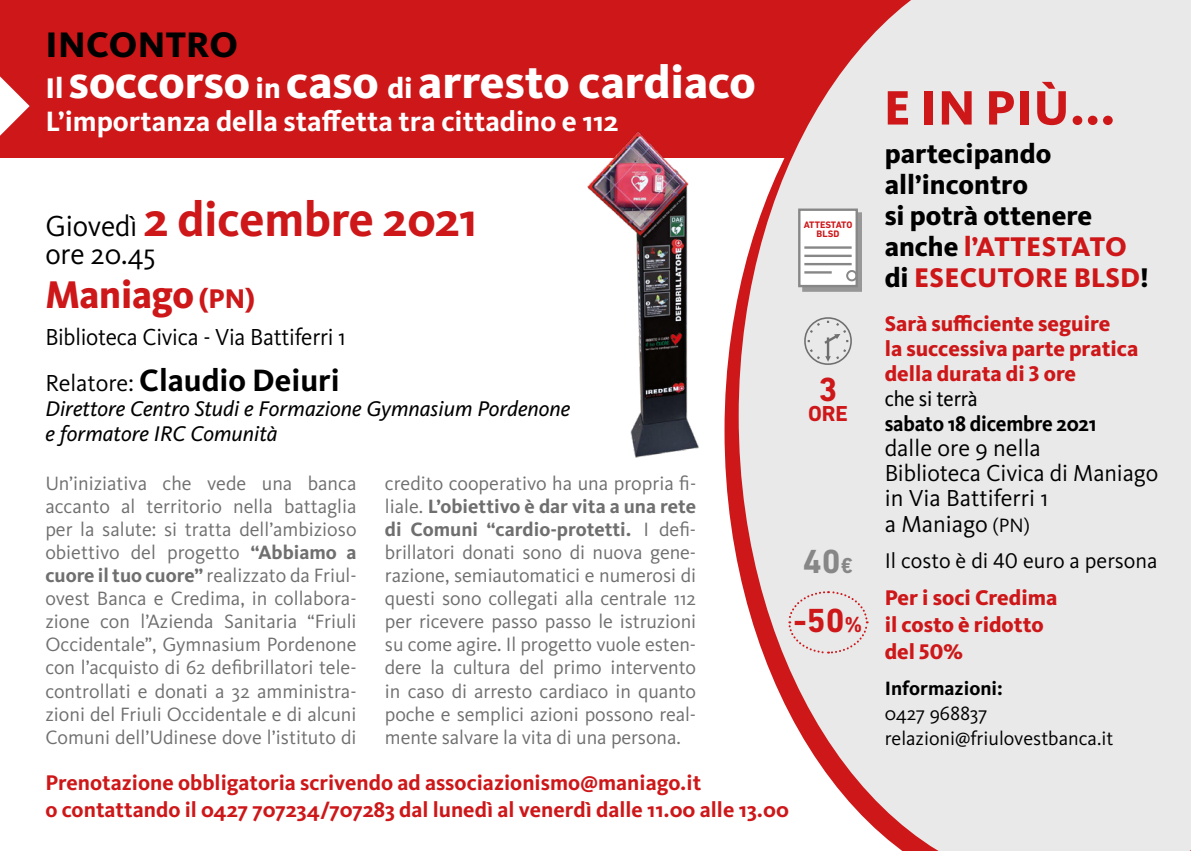
<style>
.page{position:relative;width:1191px;height:851px;background:#fff}
.page>*{position:absolute;margin:0;border:0;box-sizing:border-box;transform-origin:0 0}
.t1{font:700 50px "Kievit OT";letter-spacing:-.005em;color:#cd1719}
.t2{font:800 50px "Kievit OT";color:#cd1719}
.t3{font:800 47px "Kievit OT";color:#fff}
.t4{font:800 40px "Kievit OT";letter-spacing:-.005em;color:#cd1719}
.t5{font:800 36.8px "Kievit OT";letter-spacing:.01em;color:#000}
.t6{font:700 34px "DIN Next LT Pro";color:#cd1719}
.t7{font:700 34px "DIN Next LT Pro";color:#878787}
.t8{font:700 32px "Kievit OT";color:#000}
.t9{font:30px "Kievit OT";color:#000}
.t10{font:700 29px "Kievit OT";color:#fff}
.t11{font:800 28px/31px "Kievit OT";color:#000}
.t12{font:24px/25.4px "Kievit OT";letter-spacing:-.005em;color:#000}
.t13{font:24px "Kievit OT";letter-spacing:-.005em;color:#000;scale:.96 1}
.t14{font:700 22px/27px "Kievit OT";color:#cd1719}
.t15{font:800 22px/25px "Kievit OT";color:#cd1719}
.t16{font:italic 22px/25px "Kievit OT";color:#000}
.t17{font:22px "Kievit OT";color:#000}
.t18{font:700 22px "Kievit OT";letter-spacing:-.01em;color:#000;scale:.94 1}
.t19{font:22px "Kievit OT";letter-spacing:-.01em;color:#000;scale:.94 1}
.t20{font:700 22px "DIN Next LT Pro";color:#cd1719}
.t21{font:20px/23px "Kievit OT";letter-spacing:-.005em;color:#706f6f;text-align:justify}
.t22{font:20px/25px "Kievit OT";color:#000}
.t23{font:700 20px "Kievit OT";color:#000}
.t24{font:700 9.6px/9.6px "DIN Next LT Pro";color:#cd1719;text-align:center}
.s1{font-size:29.4px}
.s2{font-weight:400;font-size:30px;color:#000}
.s3{font-size:28px}
.s4{font-weight:400;font-size:24px}
.s5{font-weight:700}
.s6{font-size:22px}
.s7{color:#cd1719}
.s8{font-size:20px}
</style>
<div class="page">
<div style="left:0;top:0;width:1191px;height:157px;background:#cd1719"></div>
<svg style="left:724px;top:157px;width:14px;height:408px"></svg>
<svg style="left:738px;top:0;width:453px;height:850px;fill:#e9e9e9"></svg>
<img style="left:586px;top:131px;width:115px;height:327px">
<svg style="left:0;top:76px;width:30px;height:60px"></svg>
<div style="left:802px;top:212px;width:60px;height:79px;background:#979797"></div>
<div style="left:798px;top:208px;width:60px;height:79px;background:#fff;border:2px solid #878787"></div>
<hr style="left:804px;top:246px;width:47px;height:3px;background:#878787">
<hr style="left:804px;top:254px;width:47px;height:3px;background:#878787">
<hr style="left:804px;top:263px;width:47px;height:2px;background:#878787">
<hr style="left:804px;top:271px;width:27px;height:2px;background:#878787">
<div style="left:846px;top:270px;width:11px;height:11px;border:2px solid #878787;border-radius:50%"></div>
<svg style="left:1186px;top:0;width:5px;height:3px"></svg>
<div style="left:787px;top:590px;width:81px;height:64px;background:#e9e9e9"></div>
<div style="left:804px;top:316px;width:48px;height:49px;background:#e9e9e9"></div>
<h3 class="t5" style="left:45px;top:23px;width:194px">INCONTRO</h3>
<h2 class="t3" style="left:45px;top:54px;width:712px"><span class="s1">Il</span> soccorso <span class="s1">in</span> caso <span class="s1">di</span> arresto cardiaco</h2>
<h3 class="t10" style="left:45px;top:104px;width:575px">L’importanza della staffetta tra cittadino e 112</h3>
<h1 class="t1" style="left:45px;top:189px;width:433px"><span class="s2">Giovedì</span> 2 dicembre 2021</h1>
<h3 class="t9" style="left:45px;top:236px;width:112px">ore 20.45</h3>
<h3 class="t4" style="left:45px;top:270px;width:211px">Maniago <span class="s3">(PN)</span></h3>
<p class="t13" style="left:45px;top:322px;width:314px">Biblioteca Civica - Via Battiferri 1</p>
<h3 class="t8" style="left:45px;top:361px;width:296px"><span class="s4">Relatore:</span> Claudio Deiuri</h3>
<p class="t16" style="left:45px;top:396px;width:526px">Direttore Centro Studi e Formazione Gymnasium Pordenone e formatore IRC Comunità</p>
<p class="t21" style="left:45px;top:472px;width:313px">Un’iniziativa che vede una banca accanto al territorio nella battaglia per la salute: si tratta dell’ambizioso obiettivo del progetto <span class="s5">“Abbiamo a cuore il tuo cuore”</span> realizzato da Friul&shy;ovest Banca e Credima, in collabora&shy;zione con l’Azienda Sanitaria “Friuli Occidentale”, Gymnasium Pordenone con l’acquisto di 62 defibrillatori tele&shy;controllati e donati a 32 amministra&shy;zioni del Friuli Occidentale e di alcuni Comuni dell’Udinese dove l’istituto di</p>
<p class="t21" style="left:385px;top:472px;width:313px">credito cooperativo ha una propria fi&shy;liale. <span class="s5">L’obiettivo è dar vita a una rete di Comuni “cardio-protetti.</span> I defi&shy;brillatori donati sono di nuova gene&shy;razione, semiautomatici e numerosi di questi sono collegati alla centrale 112 per ricevere passo passo le istruzioni su come agire. Il progetto vuole esten&shy;dere la cultura del primo intervento in caso di arresto cardiaco in quanto poche e semplici azioni possono real&shy;mente salvare la vita di una persona.</p>
<p class="t24" style="left:803px;top:220px;width:50px">ATTESTATO<br>BLSD</p>
<h3 class="t6" style="left:818px;top:370px;width:20px">3</h3>
<p class="t20" style="left:808px;top:401px;width:41px">ORE</p>
<h3 class="t7" style="left:803px;top:541px;width:52px">40<span class="s6">€</span></h3>
<h3 class="t6" style="left:793px;top:600px;width:71px">-50<span class="s6">%</span></h3>
<p class="t14" style="left:45px;top:769px;width:745px">Prenotazione obbligatoria scrivendo ad associazionismo@maniago.it<br>o contattando il 0427 707234/707283 dal lunedì al venerdì dalle 11.00 alle 13.00</p>
<h1 class="t2" style="left:884px;top:78px;width:233px">E IN PIÙ...</h1>
<h3 class="t11" style="left:884px;top:138px;width:265px">partecipando all’incontro<br>si potrà ottenere anche <span class="s7">l’ATTESTATO </span>di <span class="s7">ESECUTORE BLSD</span>!</h3>
<p class="t15" style="left:884px;top:311px;width:255px">Sarà sufficiente seguire<br>la successiva parte pratica della durata di 3 ore</p>
<p class="t19" style="left:884px;top:385px;width:100px">che si terrà</p>
<p class="t18" style="left:884px;top:410px;width:227px">sabato 18 dicembre 2021</p>
<p class="t12" style="left:884px;top:435px;width:275px">dalle ore 9 nella<br>Biblioteca Civica di Maniago in Via Battiferri 1<br>a Maniago <span class="s8">(PN)</span></p>
<p class="t17" style="left:884px;top:547px;width:274px">Il costo è di 40 euro a persona</p>
<p class="t15" style="left:884px;top:583px;width:174px;line-height:27px">Per i soci Credima il costo è ridotto del 50%</p>
<p class="t23" style="left:884px;top:675px;width:120px">Informazioni:</p>
<p class="t22" style="left:884px;top:700px;width:230px">0427 968837 relazioni@friulovestbanca.it</p>
</div>
